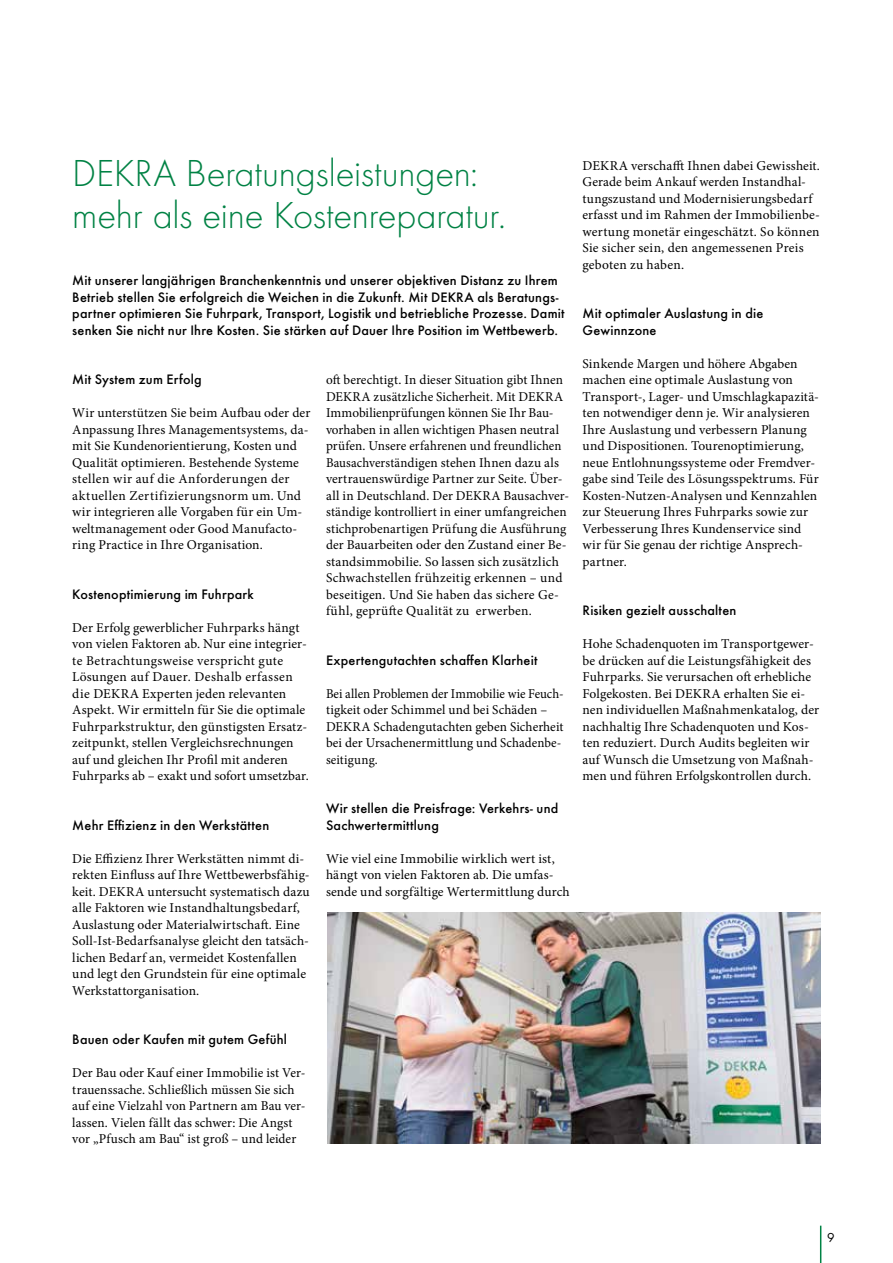
<style>
.page{position:relative;width:893px;height:1263px;background:#fff}
.page>*{position:absolute;margin:0;border:0;box-sizing:border-box;transform-origin:0 0}
.t1{font:300 39px/42px "Futura";letter-spacing:-.005em;color:#008244}
.t2{font:500 14.25px/16.5px "Futura";letter-spacing:.015em;color:#000}
.t3{font:13.5px/16.5px "Minion Pro";letter-spacing:.01em;color:#000}
.t4{font:13.5px/16.5px "Minion Pro";letter-spacing:.01em;color:#000;scale:.95 1}
.t5{font:13.5px "Futura Boo";color:#000}
</style>
<div class="page">
<hr style="left:820px;top:1226px;width:1px;height:37px;background:#008244">
<img style="left:327px;top:912px;width:494px;height:231px">
<h1 class="t1" style="left:72px;top:151px;width:435px">DEKRA Beratungsleistungen: mehr als eine Kostenreparatur.</h1>
<p class="t2" style="left:72px;top:271px;width:494px">Mit unserer langjährigen Branchenkenntnis und unserer objektiven Distanz zu Ihrem Betrieb stellen Sie erfolgreich die Weichen in die Zukunft. Mit DEKRA als Beratungs&shy;partner optimieren Sie Fuhrpark, Transport, Logistik und betriebliche Prozesse. Damit senken Sie nicht nur Ihre Kosten. Sie stärken auf Dauer Ihre Position im Wettbewerb.</p>
<p class="t2" style="left:72px;top:370px;width:131px">Mit System zum Erfolg</p>
<p class="t3" style="left:72px;top:405px;width:240px">Wir unterstützen Sie beim Aufbau oder der Anpassung Ihres Managementsystems, da&shy;mit Sie Kundenorientierung, Kosten und Qualität optimieren. Bestehende Systeme stellen wir auf die Anforderungen der aktuellen Zertifizierungsnorm um. Und wir integrieren alle Vorgaben für ein Um&shy;weltmanagement oder Good Manufacto&shy;ring Practice in Ihre Organisation.</p>
<p class="t2" style="left:72px;top:584px;width:183px">Kostenoptimierung im Fuhrpark</p>
<p class="t3" style="left:72px;top:619px;width:238px">Der Erfolg gewerblicher Fuhrparks hängt von vielen Faktoren ab. Nur eine integrier&shy;te Betrachtungsweise verspricht gute Lösungen auf Dauer. Deshalb erfassen die DEKRA Experten jeden relevanten Aspekt. Wir ermitteln für Sie die optimale Fuhrparkstruktur, den günstigsten Ersatz&shy;zeitpunkt, stellen Vergleichsrechnungen auf und gleichen Ihr Profil mit anderen Fuhrparks ab – exakt und sofort umsetzbar.</p>
<p class="t2" style="left:72px;top:815px;width:199px">Mehr Effizienz in den Werkstätten</p>
<p class="t3" style="left:72px;top:850px;width:239px">Die Effizienz Ihrer Werkstätten nimmt di&shy;rekten Einfluss auf Ihre Wettbewerbsfähig&shy;keit. DEKRA untersucht systematisch dazu alle Faktoren wie Instandhaltungsbedarf, Auslastung oder Materialwirtschaft. Eine Soll-Ist-Bedarfsanalyse gleicht den tatsäch&shy;lichen Bedarf an, vermeidet Kostenfallen und legt den Grundstein für eine optimale Werkstattorganisation.</p>
<p class="t2" style="left:72px;top:1030px;width:216px">Bauen oder Kaufen mit gutem Gefühl</p>
<p class="t3" style="left:72px;top:1065px;width:235px">Der Bau oder Kauf einer Immobilie ist Ver&shy;trauenssache. Schließlich müssen Sie sich auf eine Vielzahl von Partnern am Bau ver&shy;lassen. Vielen fällt das schwer: Die Angst vor „Pfusch am Bau“ ist groß – und leider</p>
<p class="t3" style="left:326px;top:372px;width:245px">oft berechtigt. In dieser Situation gibt Ihnen DEKRA zusätzliche Sicherheit. Mit DEKRA Immobilienprüfungen können Sie Ihr Bau&shy;vorhaben in allen wichtigen Phasen neutral prüfen. Unsere erfahrenen und freundlichen Bausachverständigen stehen Ihnen dazu als vertrauenswürdige Partner zur Seite. Über&shy;all in Deutschland. Der DEKRA Bausachver&shy;ständige kontrolliert in einer umfangreichen stichprobenartigen Prüfung die Ausführung der Bauarbeiten oder den Zustand einer Be&shy;standsimmobilie. So lassen sich zusätzlich Schwachstellen frühzeitig erkennen – und beseitigen. Und Sie haben das sichere Ge&shy;fühl, geprüfte Qualität zu erwerben.</p>
<p class="t2" style="left:326px;top:650px;width:213px">Expertengutachten schaffen Klarheit</p>
<p class="t4" style="left:326px;top:685px;width:252px">Bei allen Problemen der Immobilie wie Feuch&shy;tigkeit oder Schimmel und bei Schäden – DEKRA Schadengutachten geben Sicherheit bei der Ursachenermittlung und Schadenbe&shy;seitigung.</p>
<p class="t2" style="left:326px;top:799px;width:234px">Wir stellen die Preisfrage: Verkehrs- und<br>Sachwertermittlung</p>
<p class="t3" style="left:326px;top:850px;width:245px">Wie viel eine Immobilie wirklich wert ist, hängt von vielen Faktoren ab. Die umfas&shy;sende und sorgfältige Wertermittlung durch</p>
<p class="t3" style="left:583px;top:157px;width:239px">DEKRA verschafft Ihnen dabei Gewissheit.<br>Gerade beim Ankauf werden Instandhal&shy;tungszustand und Modernisierungsbedarf erfasst und im Rahmen der Immobilienbe&shy;wertung monetär eingeschätzt. So können Sie sicher sein, den angemessenen Preis geboten zu haben.</p>
<p class="t2" style="left:583px;top:304px;width:182px">Mit optimaler Auslastung in die<br>Gewinnzone</p>
<p class="t3" style="left:583px;top:355px;width:238px">Sinkende Margen und höhere Abgaben machen eine optimale Auslastung von Transport-, Lager- und Umschlagkapazitä&shy;ten notwendiger denn je. Wir analysieren Ihre Auslastung und verbessern Planung und Dispositionen. Tourenoptimierung, neue Entlohnungssysteme oder Fremdver&shy;gabe sind Teile des Lösungsspektrums. Für Kosten-Nutzen-Analysen und Kennzahlen zur Steuerung Ihres Fuhrparks sowie zur Verbesserung Ihres Kundenservice sind wir für Sie genau der richtige Ansprech&shy;partner.</p>
<p class="t2" style="left:583px;top:601px;width:155px">Risiken gezielt ausschalten</p>
<p class="t3" style="left:583px;top:636px;width:238px">Hohe Schadenquoten im Transportgewer&shy;be drücken auf die Leistungsfähigkeit des Fuhrparks. Sie verursachen oft erhebliche Folgekosten. Bei DEKRA erhalten Sie ei&shy;nen individuellen Maßnahmenkatalog, der nachhaltig Ihre Schadenquoten und Kos&shy;ten reduziert. Durch Audits begleiten wir auf Wunsch die Umsetzung von Maßnah&shy;men und führen Erfolgskontrollen durch.</p>
<p class="t5" style="left:827px;top:1228px;width:9px">9</p>
</div>
